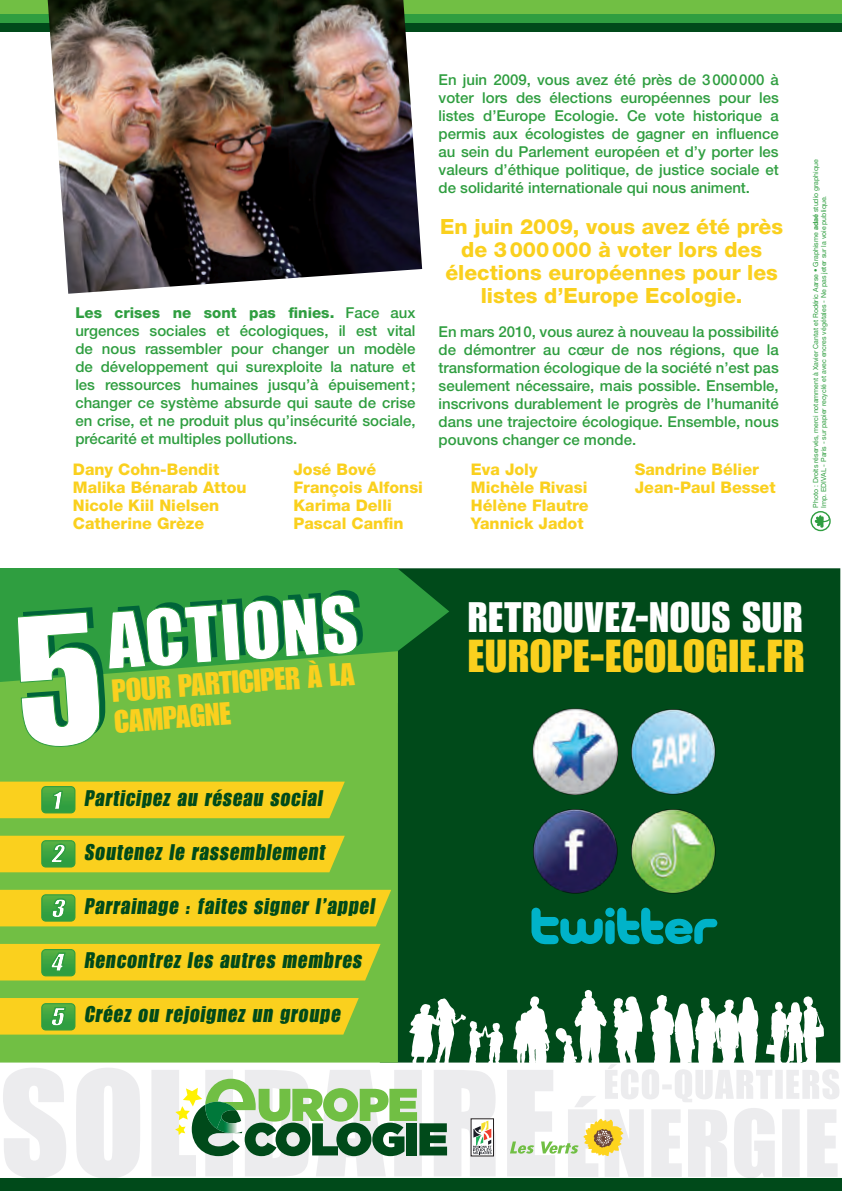
<style>
.page{position:relative;width:842px;height:1191px;background:#fff}
.page>*{position:absolute;margin:0;border:0;box-sizing:border-box;transform-origin:0 0}
.t1{font:45.2px "Impact LT Std";letter-spacing:.02em;color:#fad01e}
.t2{font:41.8px "Impact LT Std";letter-spacing:.025em;color:#fff}
.t3{font:31.4px/31px "Impact LT Std";color:#fad01e}
.t4{font:22.2px "Impact LT Std";letter-spacing:.05em;color:#004a1a;scale:.95 1}
.t5{font:800 21px/23px "Helvetica Neue LT Std";color:#fad01e;text-align:center}
.t6{font:800 16px "Helvetica Neue LT Std";color:#fad01e}
.t7{font:500 15px/18px "Helvetica Neue LT Std";color:#2f9e40;text-align:justify}
.t8{font:7px "Helvetica Neue LT Std";color:#2f9e40}
.s1{font-weight:800}
.s2{font-weight:700}
</style>
<div class="page">
<div style="left:0;top:0;width:842px;height:32px;background:#004a1a"></div>
<div style="left:0;top:0;width:842px;height:23px;background:#2f9e40"></div>
<div style="left:0;top:0;width:842px;height:14px;background:#71bf44"></div>
<img style="left:47px;top:0;width:375px;height:294px">
<div style="left:810px;top:511px;width:21px;height:20px;border:1px solid #2f9e40;border-radius:50%"></div>
<svg style="left:813px;top:511px;width:18px;height:21px"></svg>
<svg style="left:3px;top:1068px;width:538px;height:110px;fill:#ececee"></svg>
<svg style="left:175px;top:1078px;width:272px;height:78px"></svg>
<div style="left:471px;top:1118px;width:23px;height:38px;border:1px solid #231f20"></div>
<svg style="left:473px;top:1120px;width:19px;height:34px"></svg>
<svg style="left:510px;top:1141px;width:24px;height:12px"></svg>
<svg style="left:398px;top:568px;width:442px;height:494px;background:#14582c"></svg>
<svg style="left:398px;top:568px;width:51px;height:83px;background:#18742d"></svg>
<div style="left:0;top:568px;width:398px;height:134px;background:#2f9e40"></div>
<div style="left:0;top:651px;width:398px;height:411px;background:#71bf44"></div>
<svg style="left:16px;top:590px;width:347px;height:157px"></svg>
<svg style="left:0;top:781px;width:345px;height:37px;background:#e8cc22"></svg>
<svg style="left:0;top:835px;width:345px;height:37px;background:#e7cc23"></svg>
<svg style="left:0;top:889px;width:391px;height:37px;background:#e9cd22"></svg>
<svg style="left:0;top:944px;width:381px;height:36px;background:#ebcd22"></svg>
<svg style="left:0;top:998px;width:359px;height:36px;background:#eacd22"></svg>
<div style="left:0;top:1178px;width:842px;height:13px;background:#004a1a"></div>
<svg style="left:541px;top:1064px;width:298px;height:114px"></svg>
<img style="left:629px;top:708px;width:88px;height:88px">
<img style="left:629px;top:807px;width:88px;height:88px">
<img style="left:531px;top:807px;width:88px;height:88px">
<img style="left:531px;top:708px;width:88px;height:88px">
<svg style="left:531px;top:907px;width:186px;height:38px;background:#007c6e"></svg>
<p class="t7" style="left:75px;top:304px;width:342px"><span class="s1">Les crises ne sont pas finies.</span> Face aux urgences sociales et écologiques, il est vital de nous rassembler pour changer un modèle de développement qui surexploite la nature et les ressources humaines jusqu’à épuisement; changer ce système absurde qui saute de crise en crise, et ne produit plus qu’insécurité sociale, précarité et multiples pollutions.</p>
<p class="t6" style="left:73px;top:460px;width:148px">Dany Cohn-Bendit</p>
<p class="t6" style="left:73px;top:478px;width:175px">Malika Bénarab Attou</p>
<p class="t6" style="left:73px;top:496px;width:148px">Nicole Kiil Nielsen</p>
<p class="t6" style="left:73px;top:514px;width:133px">Catherine Grèze</p>
<p class="t6" style="left:293px;top:460px;width:84px">José Bové</p>
<p class="t6" style="left:293px;top:478px;width:131px">François Alfonsi</p>
<p class="t6" style="left:293px;top:496px;width:100px">Karima Delli</p>
<p class="t6" style="left:293px;top:514px;width:112px">Pascal Canfin</p>
<p class="t7" style="left:439px;top:70px;width:342px">En juin 2009, vous avez été près de 3000000 à voter lors des élections européennes pour les listes d’Europe Ecologie. Ce vote historique a permis aux écologistes de gagner en influence au sein du Parlement européen et d’y porter les valeurs d’éthique politique, de justice sociale et de solidarité internationale qui nous animent.</p>
<p class="t5" style="left:440px;top:215px;width:344px">En juin 2009, vous avez été près de 3000000 à voter lors des élections européennes pour les listes d’Europe Ecologie.</p>
<p class="t7" style="left:439px;top:322px;width:342px">En mars 2010, vous aurez à nouveau la possibilité de démontrer au cœur de nos régions, que la transformation écologique de la société n’est pas seulement nécessaire, mais possible. Ensemble, inscrivons durablement le progrès de l’humanité dans une trajectoire écologique. Ensemble, nous pouvons changer ce monde.</p>
<p class="t6" style="left:471px;top:460px;width:68px">Eva Joly</p>
<p class="t6" style="left:471px;top:478px;width:118px">Michèle Rivasi</p>
<p class="t6" style="left:471px;top:496px;width:119px">Hélène Flautre</p>
<p class="t6" style="left:471px;top:514px;width:114px">Yannick Jadot</p>
<p class="t6" style="left:635px;top:460px;width:126px">Sandrine Bélier</p>
<p class="t6" style="left:635px;top:478px;width:142px">Jean-Paul Besset</p>
<p class="t8" style="left:811px;top:508px;width:350px;rotate:-90deg">Photo : Droits réservés, merci notamment à Xavier Cantat et Rodéric Aarse • Graphisme <span class="s2">adaé</span> studio graphique</p>
<p class="t8" style="left:819px;top:508px;width:314px;rotate:-90deg">Imp. Edival - Paris - sur papier recyclé et avec encres végétales - Ne pas jeter sur la voie publique.</p>
<p class="t3" style="left:111px;top:674px;width:244px;rotate:-4deg">pour participer à la campagne</p>
<p class="t4" style="left:84px;top:785px;width:255px">Participez au réseau social</p>
<p class="t4" style="left:84px;top:839px;width:258px">Soutenez le rassemblement</p>
<p class="t4" style="left:84px;top:893px;width:310px">Parrainage : faites signer l’appel</p>
<p class="t4" style="left:84px;top:947px;width:297px">Rencontrez les autres membres</p>
<p class="t4" style="left:84px;top:1001px;width:274px">Créez ou rejoignez un groupe</p>
<p class="t2" style="left:468px;top:593px;width:329px">Retrouvez-nous sur</p>
<p class="t1" style="left:468px;top:629px;width:331px">europe-ecologie.fr</p>
</div>
